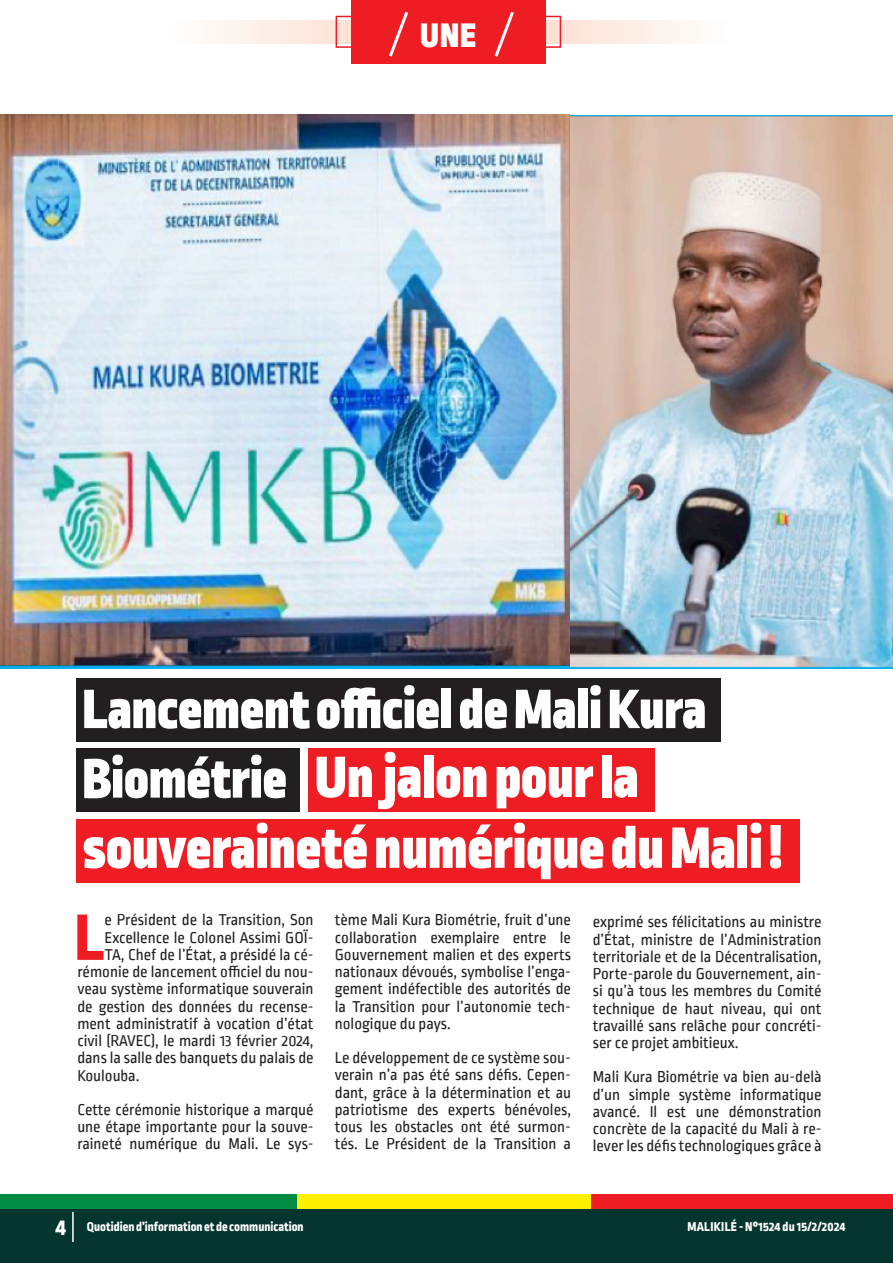
<style>
.page{position:relative;width:893px;height:1263px;background:#fff}
.page>*{position:absolute;margin:0;border:0;box-sizing:border-box;transform-origin:0 0}
.t1{font:800 69.15px "Ropa Sans Pro";color:#ee1d23}
.t2{font:900 61.5px "Ropa Sans Pro";color:#fff}
.t3{font:900 58.5px "Ropa Sans Pro";color:#fff}
.t4{font:900 36px "Ropa Sans Pro";color:#fff}
.t5{font:16.5px/17.2px "Ropa Sans PTT";color:#231f20;text-align:justify}
.t6{font:800 13.5px "Ropa Sans Pro";color:#fff}
.t7{font:800 13.5px "Ropa Sans Pro";letter-spacing:.02em;color:#fff}
.s1{font-size:24px}
</style>
<div class="page">
<div style="left:0;top:1195px;width:297px;height:17px;background:#008b43"></div>
<div style="left:297px;top:1195px;width:297px;height:17px;background:#fff101"></div>
<div style="left:592px;top:1195px;width:301px;height:17px;background:#ee1d23"></div>
<div style="left:0;top:1209px;width:893px;height:54px;background:#05352f"></div>
<hr style="left:72px;top:1212px;width:2px;height:30px;background:#fff">
<svg style="left:213px;top:21px;width:476px;height:23px"></svg>
<div style="left:336px;top:16px;width:225px;height:32px;border:2px solid #ee1d23"></div>
<div style="left:351px;top:0;width:195px;height:64px;background:#ee1d23"></div>
<svg style="left:389px;top:11px;width:19px;height:46px"></svg>
<svg style="left:494px;top:11px;width:20px;height:46px"></svg>
<img style="left:570px;top:116px;width:323px;height:551px">
<img style="left:0;top:115px;width:570px;height:552px">
<div style="left:76px;top:748px;width:224px;height:64px;background:#231f20"></div>
<div style="left:308px;top:748px;width:347px;height:64px;background:#ee1d23"></div>
<div style="left:76px;top:819px;width:723px;height:63px;background:#ee1d23"></div>
<div style="left:76px;top:678px;width:645px;height:64px;background:#231f20"></div>
<p class="t4" style="left:420px;top:13px;width:57px">UNE</p>
<p class="t3" style="left:82px;top:674px;width:625px">Lancement officiel de Mali Kura</p>
<p class="t3" style="left:82px;top:743px;width:206px">Biométrie</p>
<p class="t2" style="left:315px;top:740px;width:325px">Un jalon pour la</p>
<p class="t2" style="left:83px;top:811px;width:701px">souveraineté numérique du Mali !</p>
<p class="t1" style="left:74px;top:897px;width:32px">L</p>
<p class="t5" style="left:104px;top:912px;width:211px">e Président de la Transition, Son</p>
<p class="t5" style="left:104px;top:930px;width:211px">Excellence le Colonel Assimi GOÏ-</p>
<p class="t5" style="left:104px;top:947px;width:211px">TA, Chef de l’État, a présidé la cé-</p>
<p class="t5" style="left:77px;top:964px;width:238px">rémonie de lancement officiel du nou-</p>
<p class="t5" style="left:77px;top:981px;width:238px">veau système informatique souverain</p>
<p class="t5" style="left:77px;top:999px;width:238px">de gestion des données du recense-</p>
<p class="t5" style="left:77px;top:1016px;width:238px">ment administratif à vocation d’état</p>
<p class="t5" style="left:77px;top:1033px;width:238px">civil (RAVEC), le mardi 13 février 2024,</p>
<p class="t5" style="left:77px;top:1050px;width:238px">dans la salle des banquets du palais de</p>
<p class="t5" style="left:77px;top:1068px;width:64px">Koulouba.</p>
<p class="t5" style="left:77px;top:1102px;width:238px">Cette cérémonie historique a marqué une étape importante pour la souve&shy;raineté numérique du Mali. Le sys-</p>
<p class="t5" style="left:335px;top:912px;width:238px">tème Mali Kura Biométrie, fruit d’une collaboration exemplaire entre le Gouvernement malien et des experts nationaux dévoués, symbolise l’enga&shy;gement indéfectible des autorités de la Transition pour l’autonomie tech&shy;nologique du pays.</p>
<p class="t5" style="left:335px;top:1050px;width:238px">Le développement de ce système sou&shy;verain n’a pas été sans défis. Cepen&shy;dant, grâce à la détermination et au patriotisme des experts bénévoles, tous les obstacles ont été surmon&shy;tés. Le Président de la Transition a</p>
<p class="t5" style="left:593px;top:914px;width:230px">exprimé ses félicitations au ministre d’État, ministre de l’Administration territoriale et de la Décentralisation, Porte-parole du Gouvernement, ain&shy;si qu’à tous les membres du Comité technique de haut niveau, qui ont travaillé sans relâche pour concréti&shy;ser ce projet ambitieux.</p>
<p class="t5" style="left:593px;top:1069px;width:230px">Mali Kura Biométrie va bien au-delà d’un simple système informatique avancé. Il est une démonstration concrète de la capacité du Mali à re&shy;lever les défis technologiques grâce à</p>
<p class="t6" style="left:56px;top:1219px;width:250px"><span class="s1">4</span> Quotidien d’information et de communication</p>
<p class="t7" style="left:687px;top:1219px;width:160px">MALIKILÉ - N°1524 du 15/2/2024</p>
</div>
